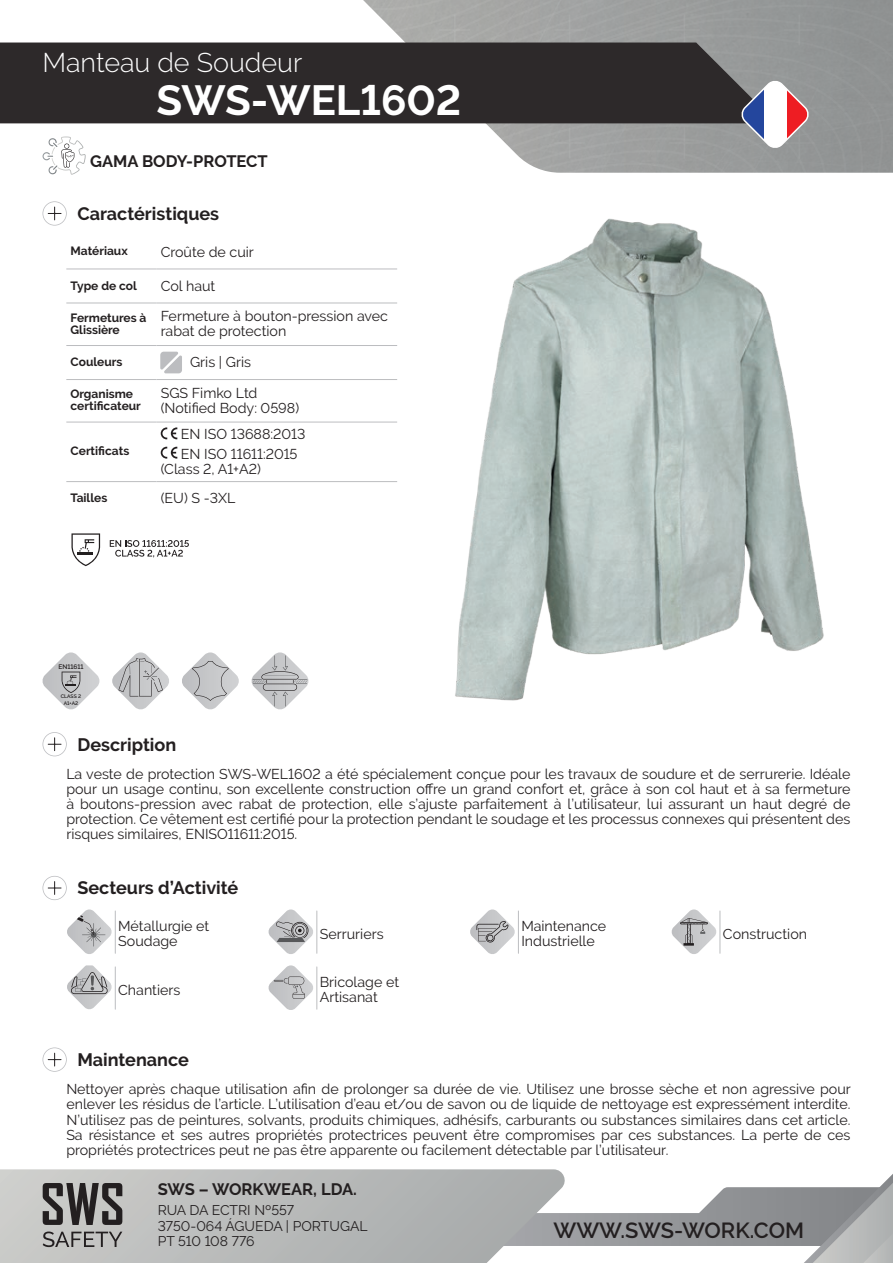
<style>
.page{position:relative;width:893px;height:1263px;background:#fff}
.page>*{position:absolute;margin:0;border:0;box-sizing:border-box;transform-origin:0 0}
.t1{font:700 42px "Raleway";color:#fff}
.t2{font:300 27px "Raleway";color:#fff}
.t3{font:600 21.75px "Raleway";color:#231f20}
.t4{font:700 18px "Raleway";color:#231f20}
.t5{font:700 16.5px "Raleway";color:#231f20}
.t6{font:14.25px/15px "Raleway";color:#231f20}
.t7{font:13.95px/15.5px "Raleway";color:#231f20}
.t8{font:700 12px/12px "Raleway";color:#231f20}
.t9{font:600 6.6px "Raleway";color:#231f20}
.t10{font:600 5.1px/6.1px "Raleway";color:#231f20;text-align:center}
</style>
<div class="page">
<svg style="left:0;top:1169px;width:468px;height:94px;background:#babcbb"></svg>
<svg style="left:342px;top:0;width:551px;height:173px"></svg>
<div style="left:0;top:43px;width:765px;height:80px;background:#2d292a"></div>
<svg style="left:468px;top:1169px;width:425px;height:94px"></svg>
<svg style="left:43px;top:1183px;width:79px;height:64px;background:#7e7d7c"></svg>
<svg style="left:43px;top:201px;width:24px;height:25px"></svg>
<svg style="left:43px;top:732px;width:24px;height:24px"></svg>
<hr style="left:66px;top:269px;width:90px;height:1px;background:#bcbdc0">
<hr style="left:156px;top:269px;width:241px;height:1px;background:#bcbdc0">
<hr style="left:66px;top:303px;width:90px;height:1px;background:#bcbdc0">
<hr style="left:156px;top:303px;width:241px;height:1px;background:#bcbdc0">
<hr style="left:66px;top:345px;width:90px;height:1px;background:#bcbdc0">
<hr style="left:156px;top:345px;width:241px;height:1px;background:#bcbdc0">
<hr style="left:66px;top:379px;width:90px;height:1px;background:#bcbdc0">
<hr style="left:156px;top:379px;width:241px;height:1px;background:#bcbdc0">
<hr style="left:66px;top:422px;width:90px;height:1px;background:#bcbdc0">
<hr style="left:156px;top:422px;width:241px;height:1px;background:#bcbdc0">
<hr style="left:66px;top:481px;width:90px;height:1px;background:#bcbdc0">
<hr style="left:156px;top:481px;width:241px;height:1px;background:#bcbdc0">
<svg style="left:160px;top:352px;width:22px;height:21px"></svg>
<svg style="left:161px;top:427px;width:16px;height:12px"></svg>
<svg style="left:161px;top:447px;width:16px;height:12px"></svg>
<svg style="left:43px;top:137px;width:43px;height:38px"></svg>
<svg style="left:43px;top:876px;width:24px;height:24px"></svg>
<svg style="left:43px;top:1047px;width:24px;height:25px"></svg>
<svg style="left:67px;top:909px;width:45px;height:45px"></svg>
<hr style="left:115px;top:911px;width:1px;height:42px;background:#bcbdc0">
<svg style="left:268px;top:909px;width:45px;height:45px"></svg>
<hr style="left:316px;top:911px;width:1px;height:42px;background:#bcbdc0">
<svg style="left:470px;top:909px;width:45px;height:45px"></svg>
<hr style="left:518px;top:911px;width:1px;height:42px;background:#bcbdc0">
<svg style="left:671px;top:909px;width:46px;height:45px"></svg>
<hr style="left:720px;top:911px;width:1px;height:42px;background:#bcbdc0">
<svg style="left:67px;top:965px;width:45px;height:45px"></svg>
<hr style="left:115px;top:967px;width:1px;height:42px;background:#bcbdc0">
<svg style="left:268px;top:965px;width:45px;height:45px"></svg>
<hr style="left:316px;top:967px;width:1px;height:42px;background:#bcbdc0">
<svg style="left:110px;top:540px;width:79px;height:17px"></svg>
<svg style="left:71px;top:533px;width:29px;height:33px"></svg>
<svg style="left:42px;top:652px;width:57px;height:58px"></svg>
<svg style="left:112px;top:652px;width:57px;height:58px"></svg>
<svg style="left:182px;top:652px;width:57px;height:58px"></svg>
<svg style="left:251px;top:652px;width:58px;height:58px"></svg>
<svg style="left:739px;top:78px;width:72px;height:72px"></svg>
<img style="left:455px;top:218px;width:369px;height:483px">
<h2 class="t2" style="left:43px;top:47px;width:261px">Manteau de Soudeur</h2>
<h1 class="t1" style="left:156px;top:76px;width:307px">SWS-WEL1602</h1>
<p class="t5" style="left:90px;top:152px;width:179px">GAMA BODY-PROTECT</p>
<p class="t4" style="left:77px;top:203px;width:143px">Caractéristiques</p>
<p class="t8" style="left:71px;top:245px;width:59px">Matériaux</p>
<p class="t6" style="left:161px;top:244px;width:95px">Croûte de cuir</p>
<p class="t8" style="left:71px;top:279px;width:68px">Type de col</p>
<p class="t6" style="left:161px;top:278px;width:56px">Col haut</p>
<p class="t8" style="left:71px;top:312px;width:77px">Fermetures à<br>Glissière</p>
<p class="t6" style="left:161px;top:309px;width:229px">Fermeture à bouton-pression avec rabat de protection</p>
<p class="t8" style="left:71px;top:356px;width:53px">Couleurs</p>
<p class="t6" style="left:190px;top:354px;width:63px">Gris | Gris</p>
<p class="t8" style="left:71px;top:388px;width:72px">Organisme certificateur</p>
<p class="t6" style="left:161px;top:385px;width:140px">SGS Fimko Ltd (Notified Body: 0598)</p>
<p class="t8" style="left:71px;top:445px;width:60px">Certificats</p>
<p class="t6" style="left:181px;top:425px;width:126px;line-height:19.2px">EN ISO 13688:2013<br>EN ISO 11611:2015</p>
<p class="t6" style="left:161px;top:461px;width:102px">(Class 2, A1+A2)</p>
<p class="t8" style="left:71px;top:492px;width:38px">Tailles</p>
<p class="t6" style="left:161px;top:491px;width:76px">(EU) S -3XL</p>
<p class="t9" style="left:58px;top:663px;width:27px">EN11611</p>
<p class="t10" style="left:61px;top:694px;width:22px">CLASS 2<br>A1+A2</p>
<p class="t4" style="left:77px;top:734px;width:100px">Description</p>
<p class="t6" style="left:66px;top:766px;width:786px;text-align:justify">La veste de protection SWS-WEL1602 a été spécialement conçue pour les travaux de soudure et de serrurerie. Idéale pour un usage continu, son excellente construction offre un grand confort et, grâce à son col haut et à sa fermeture à boutons-pression avec rabat de protection, elle s’ajuste parfaitement à l’utilisateur, lui assurant un haut degré de protection. Ce vêtement est certifié pour la protection pendant le soudage et les processus connexes qui présentent des risques similaires, ENISO11611:2015.</p>
<p class="t4" style="left:77px;top:878px;width:162px">Secteurs d’Activité</p>
<p class="t6" style="left:118px;top:919px;width:93px">Métallurgie et<br>Soudage</p>
<p class="t6" style="left:320px;top:926px;width:65px">Serruriers</p>
<p class="t6" style="left:521px;top:919px;width:86px">Maintenance<br>Industrielle</p>
<p class="t6" style="left:723px;top:926px;width:86px">Construction</p>
<p class="t6" style="left:118px;top:982px;width:64px">Chantiers</p>
<p class="t6" style="left:320px;top:975px;width:81px">Bricolage et<br>Artisanat</p>
<p class="t4" style="left:77px;top:1049px;width:113px">Maintenance</p>
<p class="t6" style="left:66px;top:1082px;width:786px;text-align:justify">Nettoyer après chaque utilisation afin de prolonger sa durée de vie. Utilisez une brosse sèche et non agressive pour enlever les résidus de l’article. L’utilisation d’eau et/ou de savon ou de liquide de nettoyage est expressément interdite.<br>N’utilisez pas de peintures, solvants, produits chimiques, adhésifs, carburants ou substances similaires dans cet article.<br>Sa résistance et ses autres propriétés protectrices peuvent être compromises par ces substances. La perte de ces propriétés protectrices peut ne pas être apparente ou facilement détectable par l’utilisateur.</p>
<p class="t5" style="left:158px;top:1179px;width:201px">SWS – WORKWEAR, LDA.</p>
<p class="t7" style="left:158px;top:1202px;width:212px">RUA DA ECTRI Nº557<br>3750-064 ÁGUEDA | PORTUGAL<br>PT 510 108 776</p>
<h3 class="t3" style="left:553px;top:1218px;width:252px">WWW.SWS-WORK.COM</h3>
</div>
